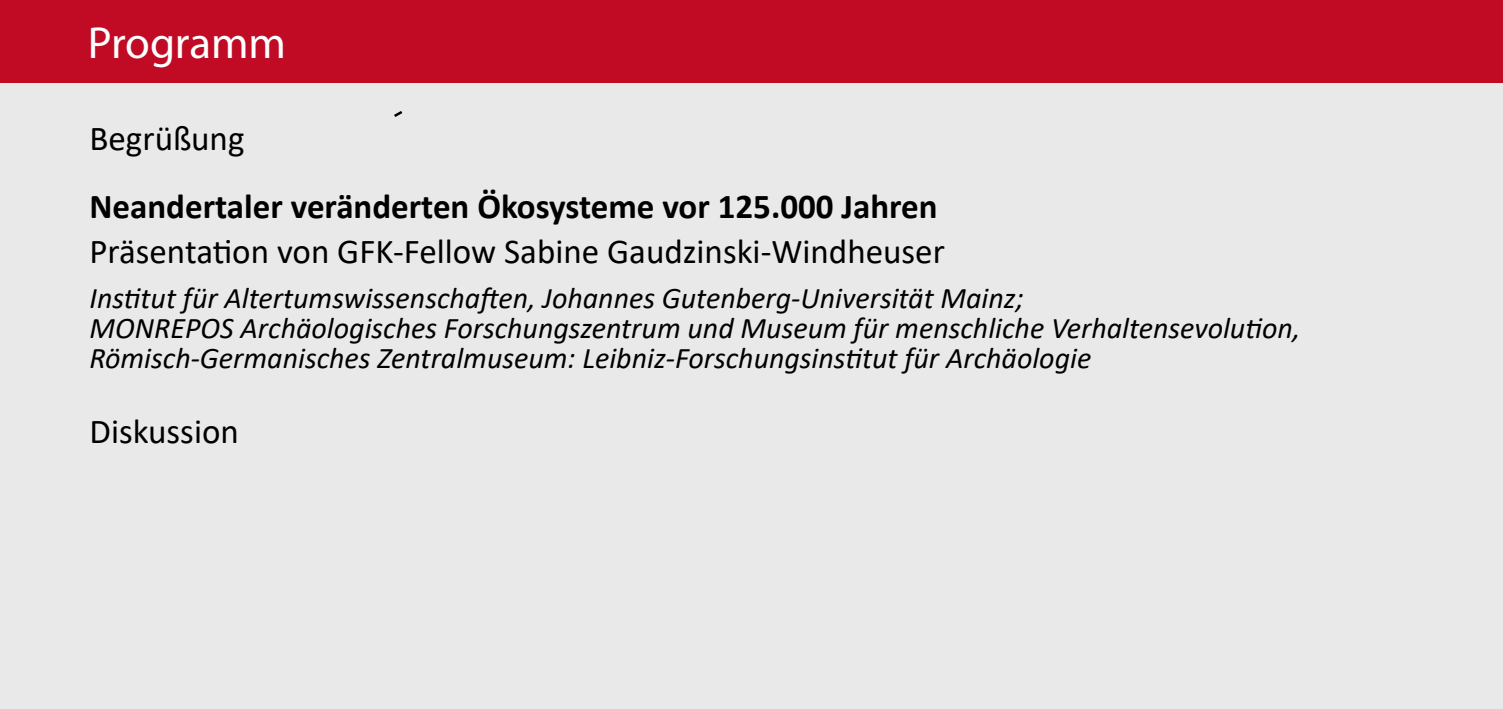
<style>
.page{position:relative;width:1503px;height:709px;background:#fff}
.page>*{position:absolute;margin:0;border:0;box-sizing:border-box;transform-origin:0 0}
.t1{font:45px "Myriad Pro";letter-spacing:-.005em;color:#fff}
.t2{font:35px "Calibri";color:#000}
.t3{font:700 35px "Calibri";color:#000}
.t4{font:italic 30px/30px "Calibri";color:#000}
</style>
<div class="page">
<div style="left:0;top:83px;width:1502px;height:626px;background:#e9e9e9"></div>
<div style="left:0;top:0;width:1502px;height:83px;background:#c10b25"></div>
<svg style="left:391px;top:109px;width:14px;height:10px"></svg>
<h1 class="t1" style="left:88px;top:16px;width:200px">Programm</h1>
<p class="t2" style="left:89px;top:114px;width:156px">Begrüßung</p>
<p class="t3" style="left:89px;top:181px;width:849px">Neandertaler veränderten Ökosysteme vor 125.000 Jahren</p>
<p class="t2" style="left:89px;top:227px;width:857px">Präsentation von GFK-Fellow Sabine Gaudzinski-Windheuser</p>
<p class="t4" style="left:89px;top:282px;width:1212px">Institut für Altertumswissenschaften, Johannes Gutenberg-Universität Mainz;<br>MONREPOS Archäologisches Forschungszentrum und Museum für menschliche Verhaltensevolution,<br>Römisch-Germanisches Zentralmuseum: Leibniz-Forschungsinstitut für Archäologie</p>
<p class="t2" style="left:89px;top:407px;width:151px">Diskussion</p>
</div>
